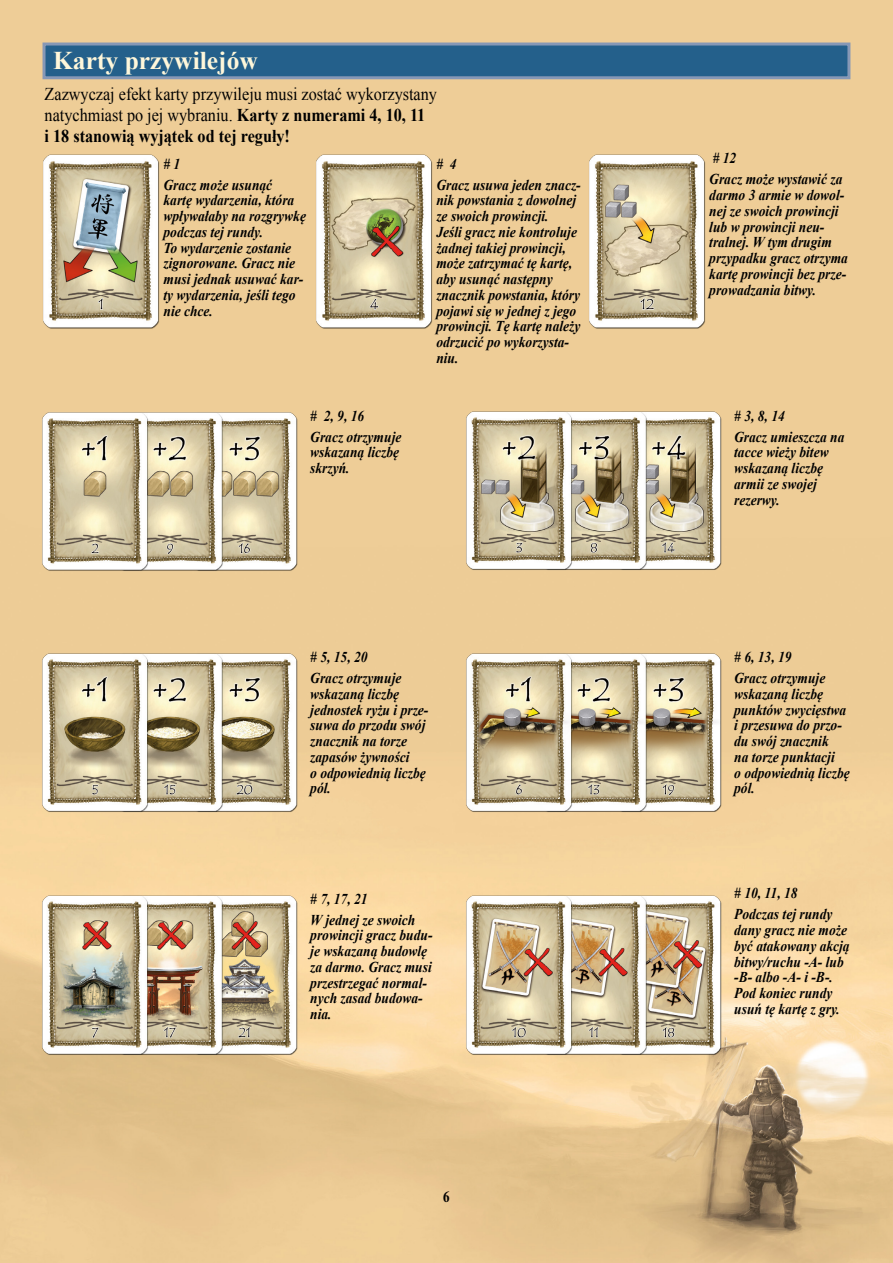
<style>
.page{position:relative;width:893px;height:1263px;background:#fff}
.page>*{position:absolute;margin:0;border:0;box-sizing:border-box;transform-origin:0 0}
.t1{font:700 25.5px "Times New Roman";color:#fff7da}
.t2{font:18px/21px "Times New Roman";color:#000;scale:.9 1}
.t3{font:italic 700 15px/15.8px "Times New Roman";color:#000;scale:.9 1}
.t4{font:700 15px "Times BQ";color:#000;scale:.9 1}
.s1{font-weight:700}
</style>
<div class="page">
<img style="left:0;top:0;width:893px;height:1263px">
<div style="left:44px;top:44px;width:805px;height:34px;background:#24608b"></div>
<div style="left:43px;top:43px;width:807px;height:36px;border:3px solid #8698b6"></div>
<img style="left:36px;top:146px;width:127px;height:191px">
<img style="left:459px;top:398px;width:275px;height:184px">
<img style="left:459px;top:640px;width:275px;height:184px">
<img style="left:459px;top:883px;width:275px;height:183px">
<img style="left:35px;top:398px;width:275px;height:184px">
<img style="left:35px;top:640px;width:275px;height:184px">
<img style="left:35px;top:883px;width:275px;height:183px">
<img style="left:309px;top:146px;width:127px;height:191px">
<img style="left:582px;top:146px;width:127px;height:191px">
<h1 class="t1" style="left:53px;top:42px;width:206px">Karty przywilejów</h1>
<p class="t2" style="left:45px;top:83px;width:437px">Zazwyczaj efekt karty przywileju musi zostać wykorzystany natychmiast po jej wybraniu. <span class="s1">Karty z numerami 4, 10, 11<br>i 18 stanowią wyjątek od tej reguły!</span></p>
<p class="t3" style="left:163px;top:153px;width:122px;line-height:21px"># 1<br>Gracz może usunąć</p>
<p class="t3" style="left:163px;top:192px;width:160px">kartę wydarzenia, która wpływałaby na rozgrywkę podczas tej rundy.<br>To wydarzenie zostanie zignorowane. Gracz nie musi jednak usuwać kar&shy;ty wydarzenia, jeśli tego nie chce.</p>
<p class="t3" style="left:436px;top:153px;width:162px;line-height:21px"># 4<br>Gracz usuwa jeden znacz-</p>
<p class="t3" style="left:436px;top:192px;width:162px">nik powstania z dowolnej ze swoich prowincji.<br>Jeśli gracz nie kontroluje żadnej takiej prowincji, może zatrzymać tę kartę, aby usunąć następny znacznik powstania, który pojawi się w jednej z jego prowincji. Tę kartę należy odrzucić po wykorzysta&shy;niu.</p>
<p class="t3" style="left:310px;top:405px;width:103px;line-height:21px"># 2, 9, 16<br>Gracz otrzymuje</p>
<p class="t3" style="left:310px;top:444px;width:100px">wskazaną liczbę skrzyń.</p>
<p class="t3" style="left:310px;top:646px;width:103px;line-height:21px"># 5, 15, 20<br>Gracz otrzymuje</p>
<p class="t3" style="left:310px;top:685px;width:133px">wskazaną liczbę jednostek ryżu i prze&shy;suwa do przodu swój znacznik na torze zapasów żywności<br>o odpowiednią liczbę pól.</p>
<p class="t3" style="left:310px;top:888px;width:118px;line-height:21px"># 7, 17, 21<br>W jednej ze swoich</p>
<p class="t3" style="left:310px;top:927px;width:137px">prowincji gracz budu&shy;je wskazaną budowlę za darmo. Gracz musi przestrzegać normal&shy;nych zasad budowa&shy;nia.</p>
<p class="t4" style="left:443px;top:1188px;width:9px">6</p>
<p class="t3" style="left:709px;top:147px;width:149px;line-height:21px"># 12<br>Gracz może wystawić za</p>
<p class="t3" style="left:709px;top:187px;width:156px">darmo 3 armie w dowol&shy;nej ze swoich prowincji lub w prowincji neu&shy;tralnej. W tym drugim przypadku gracz otrzyma kartę prowincji bez prze&shy;prowadzania bitwy.</p>
<p class="t3" style="left:734px;top:405px;width:124px;line-height:21px"># 3, 8, 14<br>Gracz umieszcza na</p>
<p class="t3" style="left:734px;top:444px;width:106px">tacce wieży bitew wskazaną liczbę armii ze swojej rezerwy.</p>
<p class="t3" style="left:734px;top:646px;width:103px;line-height:21px"># 6, 13, 19<br>Gracz otrzymuje</p>
<p class="t3" style="left:734px;top:685px;width:130px">wskazaną liczbę punktów zwycięstwa i przesuwa do przo&shy;du swój znacznik<br>na torze punktacji<br>o odpowiednią liczbę pól.</p>
<p class="t3" style="left:734px;top:882px;width:111px;line-height:21px"># 10, 11, 18<br>Podczas tej rundy</p>
<p class="t3" style="left:734px;top:922px;width:130px">dany gracz nie może być atakowany akcją bitwy/ruchu -A- lub -B- albo -A- i -B-.<br>Pod koniec rundy usuń tę kartę z gry.</p>
</div>
